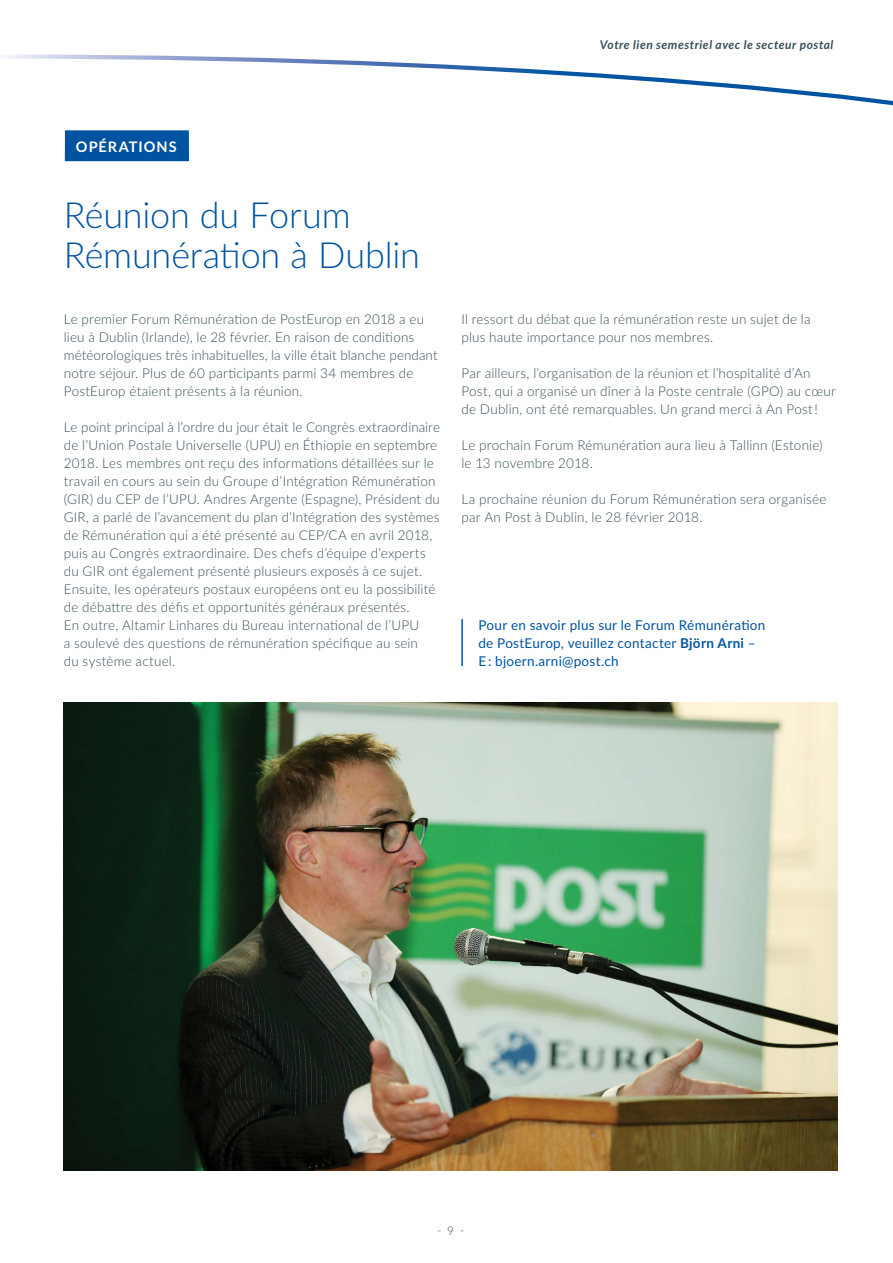
<style>
.page{position:relative;width:893px;height:1263px;background:#fff}
.page>*{position:absolute;margin:0;border:0;box-sizing:border-box;transform-origin:0 0}
.t1{font:300 36px/40.5px "Lato";letter-spacing:-.005em;color:#0053a1}
.t2{font:700 14.55px "Lato";letter-spacing:.07em;color:#fff}
.t3{font:300 13.5px/18px "Lato";letter-spacing:.01em;color:#384f5a}
.t4{font:13.5px/18px "Lato";letter-spacing:.02em;color:#0053a1}
.t5{font:italic 700 12px "Lato";letter-spacing:.045em;color:#384f5a}
.t6{font:300 12px "Lato";color:#384f5a}
.s1{font-weight:700}
</style>
<div class="page">
<svg style="left:4px;top:54px;width:889px;height:52px"></svg>
<div style="left:65px;top:130px;width:124px;height:31px;background:#0053a1"></div>
<hr style="left:461px;top:619px;width:2px;height:47px;background:#0053a1">
<img style="left:63px;top:702px;width:775px;height:468px">
<p class="t5" style="left:600px;top:36px;width:235px">Votre lien semestriel avec le secteur postal</p>
<p class="t2" style="left:76px;top:136px;width:102px">OPÉRATIONS</p>
<h1 class="t1" style="left:64px;top:193px;width:358px">Réunion du Forum<br>Rémunération à Dublin</h1>
<p class="t3" style="left:64px;top:310px;width:375px">Le premier Forum Rémunération de PostEurop en 2018 a eu lieu à Dublin (Irlande), le 28 février. En raison de conditions météorologiques très inhabituelles, la ville était blanche pendant notre séjour. Plus de 60 participants parmi 34 membres de PostEurop étaient présents à la réunion.</p>
<p class="t3" style="left:64px;top:418px;width:378px">Le point principal à l’ordre du jour était le Congrès extraordinaire de l’Union Postale Universelle (UPU) en Éthiopie en septembre 2018. Les membres ont reçu des informations détaillées sur le travail en cours au sein du Groupe d’Intégration Rémunération (GIR) du CEP de l’UPU. Andres Argente (Espagne), Président du GIR, a parlé de l’avancement du plan d’Intégration des systèmes de Rémunération qui a été présenté au CEP/CA en avril 2018, puis au Congrès extraordinaire. Des chefs d’équipe d’experts du GIR ont également présenté plusieurs exposés à ce sujet.<br>Ensuite, les opérateurs postaux européens ont eu la possibilité de débattre des défis et opportunités généraux présentés.<br>En outre, Altamir Linhares du Bureau international de l’UPU<br>a soulevé des questions de rémunération spécifique au sein<br>du système actuel.</p>
<p class="t3" style="left:461px;top:310px;width:351px">Il ressort du débat que la rémunération reste un sujet de la plus haute importance pour nos membres.</p>
<p class="t3" style="left:461px;top:364px;width:376px">Par ailleurs, l’organisation de la réunion et l’hospitalité d’An<br>Post, qui a organisé un dîner à la Poste centrale (GPO) au cœur de Dublin, ont été remarquables. Un grand merci à An Post !</p>
<p class="t3" style="left:461px;top:436px;width:363px">Le prochain Forum Rémunération aura lieu à Tallinn (Estonie) le 13 novembre 2018.</p>
<p class="t3" style="left:461px;top:490px;width:367px">La prochaine réunion du Forum Rémunération sera organisée par An Post à Dublin, le 28 février 2018.</p>
<p class="t4" style="left:478px;top:615px;width:288px">Pour en savoir plus sur le Forum Rémunération de PostEurop, veuillez contacter <span class="s1">Björn Arni</span> –<br>E : bjoern.arni@post.ch</p>
<p class="t6" style="left:437px;top:1222px;width:29px">- 9 -</p>
</div>
